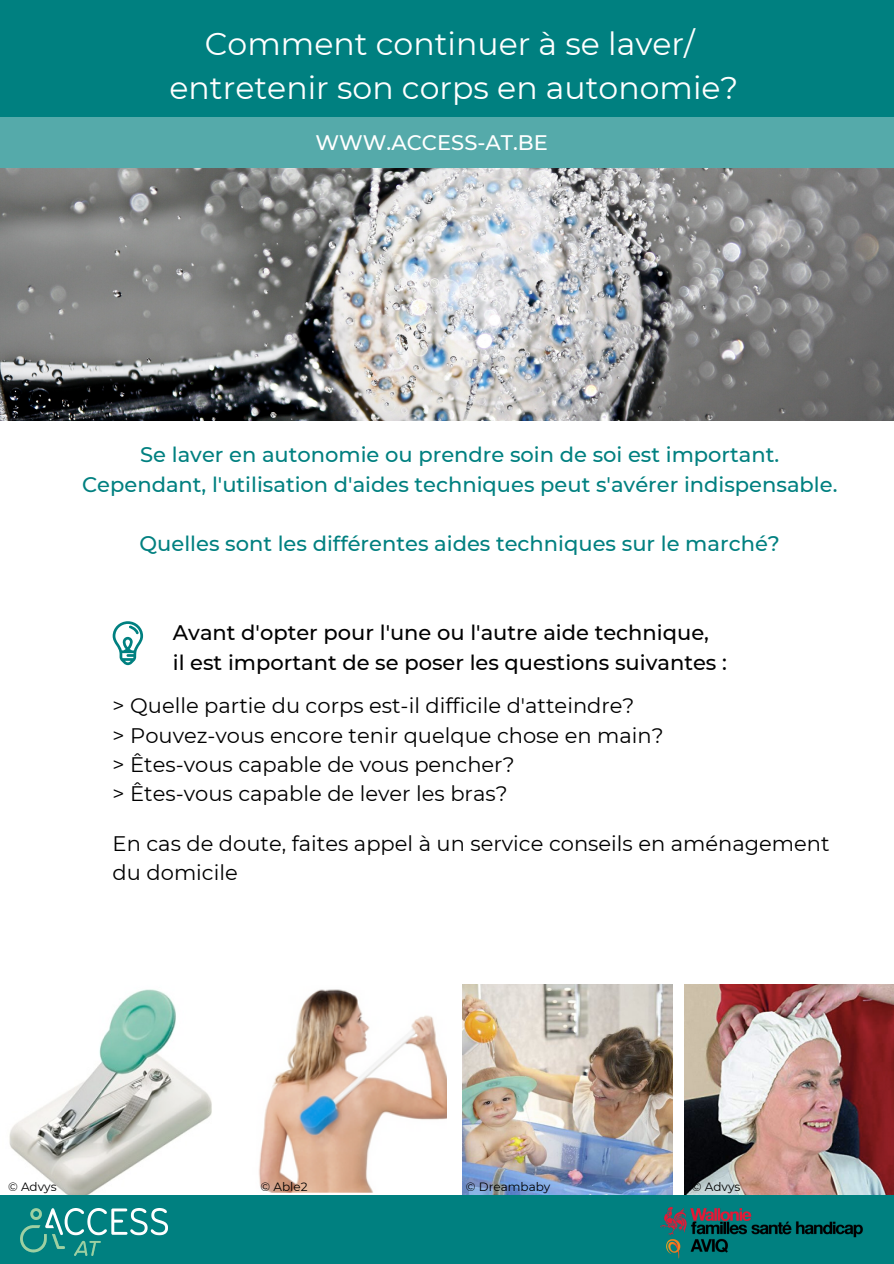
<style>
.page{position:relative;width:894px;height:1264px;background:#fff}
.page>*{position:absolute;margin:0;border:0;box-sizing:border-box;transform-origin:0 0}
.t1{font:31.5px/44px "Montserrat";color:#fff;text-align:center}
.t2{font:21px/29.2px "Montserrat";color:#000}
.t3{font:500 21px/29.4px "Montserrat";color:#008080;text-align:center}
.t4{font:500 21px/29.1px "Montserrat";color:#000}
.t5{font:500 21px "Montserrat";color:#fff}
.t6{font:12px "Montserrat";color:#000}
</style>
<div class="page">
<div style="left:0;top:0;width:893px;height:116px;background:#008080"></div>
<div style="left:0;top:114px;width:893px;height:57px;background:#5aa"></div>
<img style="left:9px;top:989px;width:203px;height:205px">
<img style="left:258px;top:989px;width:188px;height:204px">
<img style="left:462px;top:984px;width:210px;height:210px">
<img style="left:684px;top:984px;width:209px;height:210px">
<svg style="left:113px;top:621px;width:30px;height:44px"></svg>
<div style="left:0;top:1195px;width:893px;height:68px;background:#008080"></div>
<img style="left:0;top:168px;width:893px;height:252px">
<img style="left:647px;top:1194px;width:227px;height:65px">
<img style="left:20px;top:1208px;width:148px;height:47px">
<h1 class="t1" style="left:169px;top:22px;width:570px">Comment continuer à se laver/ entretenir son corps en autonomie?</h1>
<p class="t5" style="left:315px;top:129px;width:234px">WWW.ACCESS-AT.BE</p>
<p class="t3" style="left:82px;top:440px;width:756px">Se laver en autonomie ou prendre soin de soi est important.<br>Cependant, l'utilisation d'aides techniques peut s'avérer indispensable.</p>
<p class="t3" style="left:140px;top:528px;width:641px">Quelles sont les différentes aides techniques sur le marché?</p>
<p class="t4" style="left:173px;top:618px;width:555px">Avant d'opter pour l'une ou l'autre aide technique,<br>il est important de se poser les questions suivantes :</p>
<p class="t2" style="left:113px;top:691px;width:552px">&gt; Quelle partie du corps est-il difficile d'atteindre?<br>&gt; Pouvez-vous encore tenir quelque chose en main? &gt; Êtes-vous capable de vous pencher?<br>&gt; Êtes-vous capable de lever les bras?</p>
<p class="t2" style="left:113px;top:828px;width:718px">En cas de doute, faites appel à un service conseils en aménagement du domicile</p>
<p class="t6" style="left:8px;top:1178px;width:50px">© Advys</p>
<p class="t6" style="left:260px;top:1178px;width:48px">© Able2</p>
<p class="t6" style="left:465px;top:1178px;width:86px">© Dreambaby</p>
<p class="t6" style="left:691px;top:1178px;width:50px">© Advys</p>
</div>
